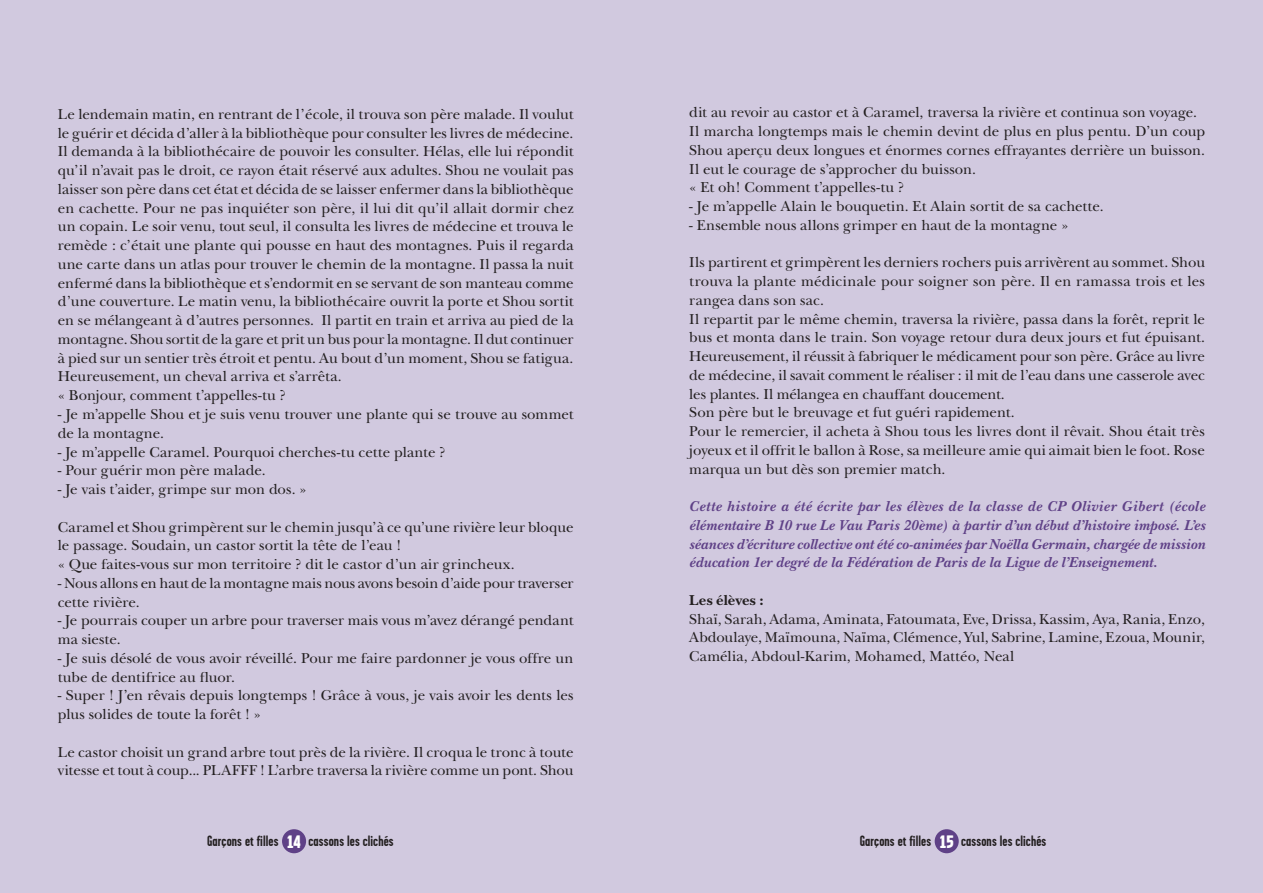
<style>
.page{position:relative;width:1263px;height:893px;background:#d1c9df}
.page>*{position:absolute;margin:0;border:0;box-sizing:border-box;transform-origin:0 0}
.t1{font:900 18px "Garage Gothic";color:#fff}
.t2{font:15px/18.8px "New Baskerville";color:#231f20}
.t3{font:italic 700 15px/18.8px "New Baskerville";letter-spacing:.015em;color:#5f4187;text-align:justify}
.t4{font:700 15px "Garage Gothic";letter-spacing:.005em;color:#231f20}
.t5{font:700 15px "New Baskerville";color:#231f20}
</style>
<div class="page">
<div style="left:282px;top:829px;width:24px;height:24px;background:#5f4187;border-radius:50%"></div>
<div style="left:935px;top:829px;width:24px;height:24px;background:#5f4187;border-radius:50%"></div>
<p class="t2" style="left:58px;top:105px;width:517px">Le lendemain matin, en rentrant de l’école, il trouva son père malade. Il voulut le guérir et décida d’aller à la bibliothèque pour consulter les livres de médecine.<br>Il demanda à la bibliothécaire de pouvoir les consulter. Hélas, elle lui répondit qu’il n’avait pas le droit, ce rayon était réservé aux adultes. Shou ne voulait pas laisser son père dans cet état et décida de se laisser enfermer dans la bibliothèque en cachette. Pour ne pas inquiéter son père, il lui dit qu’il allait dormir chez un copain. Le soir venu, tout seul, il consulta les livres de médecine et trouva le remède : c’était une plante qui pousse en haut des montagnes. Puis il regarda une carte dans un atlas pour trouver le chemin de la montagne. Il passa la nuit enfermé dans la bibliothèque et s’endormit en se servant de son manteau comme d’une couverture. Le matin venu, la bibliothécaire ouvrit la porte et Shou sortit en se mélangeant à d’autres personnes. Il partit en train et arriva au pied de la montagne. Shou sortit de la gare et prit un bus pour la montagne. Il dut continuer à pied sur un sentier très étroit et pentu. Au bout d’un moment, Shou se fatigua.<br>Heureusement, un cheval arriva et s’arrêta.<br>« Bonjour, comment t’appelles-tu ?</p>
<p class="t2" style="left:58px;top:405px;width:517px">- Je m’appelle Shou et je suis venu trouver une plante qui se trouve au sommet de la montagne.</p>
<p class="t2" style="left:58px;top:442px;width:389px">- Je m’appelle Caramel. Pourquoi cherches-tu cette plante ?</p>
<p class="t2" style="left:58px;top:461px;width:209px">- Pour guérir mon père malade.</p>
<p class="t2" style="left:58px;top:480px;width:250px">- Je vais t’aider, grimpe sur mon dos. »</p>
<p class="t2" style="left:58px;top:517px;width:517px">Caramel et Shou grimpèrent sur le chemin jusqu’à ce qu’une rivière leur bloque le passage. Soudain, un castor sortit la tête de l’eau !<br>« Que faites-vous sur mon territoire ? dit le castor d’un air grincheux.</p>
<p class="t2" style="left:58px;top:574px;width:517px">- Nous allons en haut de la montagne mais nous avons besoin d’aide pour traverser cette rivière.</p>
<p class="t2" style="left:58px;top:611px;width:517px">- Je pourrais couper un arbre pour traverser mais vous m’avez dérangé pendant ma sieste.</p>
<p class="t2" style="left:58px;top:649px;width:517px">- Je suis désolé de vous avoir réveillé. Pour me faire pardonner je vous offre un tube de dentifrice au fluor.</p>
<p class="t2" style="left:58px;top:686px;width:517px">- Super ! J’en rêvais depuis longtemps ! Grâce à vous, je vais avoir les dents les plus solides de toute la forêt ! »</p>
<p class="t2" style="left:58px;top:742px;width:517px">Le castor choisit un grand arbre tout près de la rivière. Il croqua le tronc à toute vitesse et tout à coup... PLAFFF ! L’arbre traversa la rivière comme un pont. Shou</p>
<p class="t2" style="left:689px;top:103px;width:517px">dit au revoir au castor et à Caramel, traversa la rivière et continua son voyage.<br>Il marcha longtemps mais le chemin devint de plus en plus pentu. D’un coup Shou aperçu deux longues et énormes cornes effrayantes derrière un buisson.<br>Il eut le courage de s’approcher du buisson.<br>« Et oh! Comment t’appelles-tu ?</p>
<p class="t2" style="left:689px;top:197px;width:416px">- Je m’appelle Alain le bouquetin. Et Alain sortit de sa cachette.</p>
<p class="t2" style="left:689px;top:216px;width:381px">- Ensemble nous allons grimper en haut de la montagne »</p>
<p class="t2" style="left:689px;top:253px;width:517px">Ils partirent et grimpèrent les derniers rochers puis arrivèrent au sommet. Shou trouva la plante médicinale pour soigner son père. Il en ramassa trois et les rangea dans son sac.<br>Il repartit par le même chemin, traversa la rivière, passa dans la forêt, reprit le bus et monta dans le train. Son voyage retour dura deux jours et fut épuisant.<br>Heureusement, il réussit à fabriquer le médicament pour son père. Grâce au livre de médecine, il savait comment le réaliser : il mit de l’eau dans une casserole avec les plantes. Il mélangea en chauffant doucement.<br>Son père but le breuvage et fut guéri rapidement.<br>Pour le remercier, il acheta à Shou tous les livres dont il rêvait. Shou était très joyeux et il offrit le ballon à Rose, sa meilleure amie qui aimait bien le foot. Rose marqua un but dès son premier match.</p>
<p class="t3" style="left:689px;top:497px;width:517px">Cette histoire a été écrite par les élèves de la classe de CP Olivier Gibert (école élémentaire B 10 rue Le Vau Paris 20ème) à partir d’un début d’histoire imposé. L’es séances d’écriture collective ont été co-animées par Noëlla Germain, chargée de mission éducation 1er degré de la Fédération de Paris de la Ligue de l’Enseignement.</p>
<p class="t5" style="left:689px;top:591px;width:76px">Les élèves :</p>
<p class="t2" style="left:689px;top:610px;width:517px;text-align:justify">Shaï, Sarah, Adama, Aminata, Fatoumata, Eve, Drissa, Kassim, Aya, Rania, Enzo, Abdoulaye, Maïmouna, Naïma, Clémence, Yul, Sabrine, Lamine, Ezoua, Mounir, Camélia, Abdoul-Karim, Mohamed, Mattéo, Neal</p>
<p class="t1" style="left:287px;top:831px;width:15px">14</p>
<p class="t4" style="left:860px;top:833px;width:73px">Garçons et filles</p>
<p class="t4" style="left:961px;top:833px;width:87px">cassons les clichés</p>
<p class="t1" style="left:940px;top:831px;width:16px">15</p>
<p class="t4" style="left:207px;top:833px;width:73px">Garçons et filles</p>
<p class="t4" style="left:308px;top:833px;width:87px">cassons les clichés</p>
</div>
